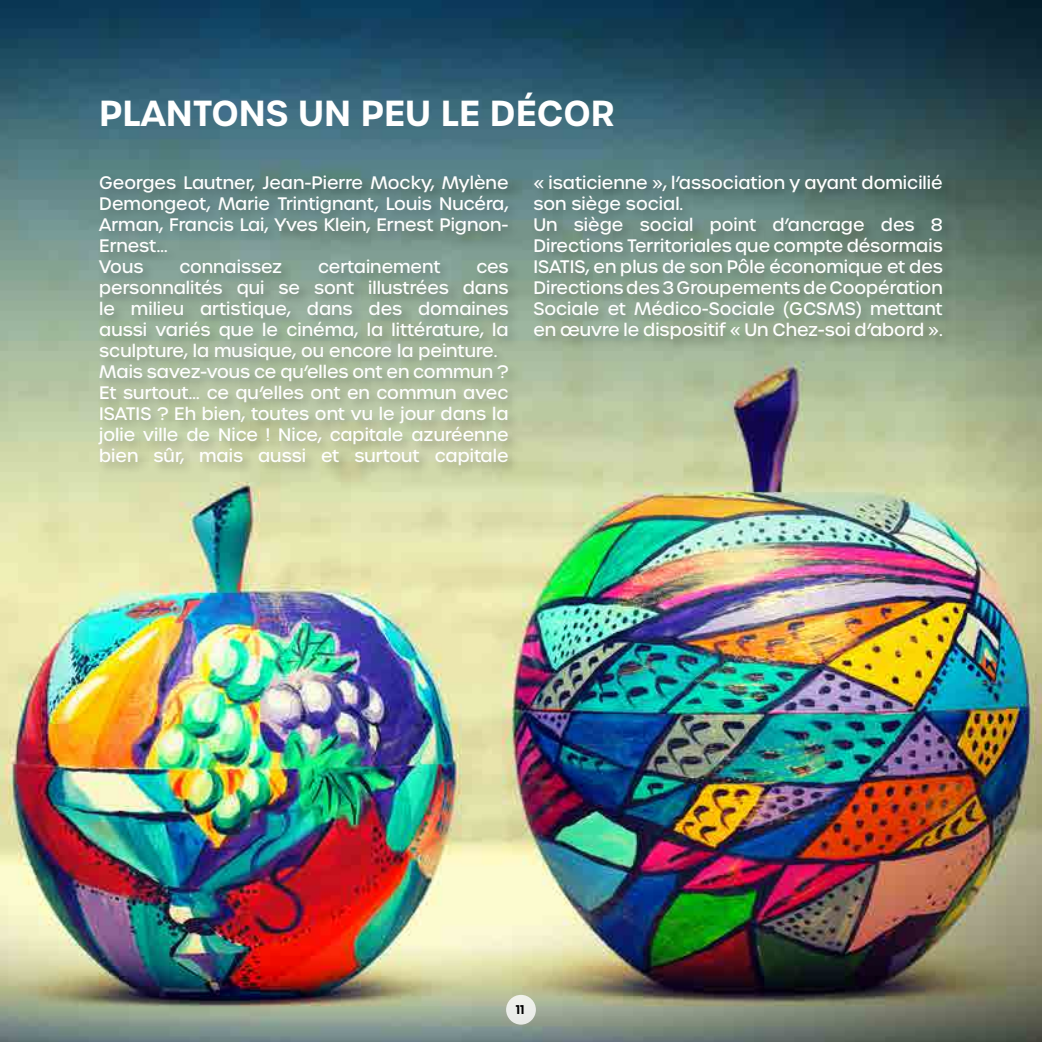
<style>
.page{position:relative;width:1042px;height:1042px;background:#fff}
.page>*{position:absolute;margin:0;border:0;box-sizing:border-box;transform-origin:0 0}
.t1{font:600 35px "Urbane";color:#fff}
.t2{font:500 17.5px/21px "Urbane";color:#fff}
.t3{font:600 12.25px "Urbane";color:#000}
</style>
<div class="page">
<img style="left:0;top:0;width:1042px;height:1042px">
<div style="left:96px;top:172px;width:859px;height:306px;background:#000;opacity:.25"></div>
<div style="left:506px;top:995px;width:30px;height:29px;background:#eceeea;border-radius:50%"></div>
<h1 class="t1" style="left:99px;top:89px;width:517px">PLANTONS UN PEU LE DÉCOR</h1>
<p class="t2" style="left:99px;top:172px;width:411px">Georges Lautner, Jean-Pierre Mocky, Mylène<br>Demongeot, Marie Trintignant, Louis Nucéra,<br>Arman, Francis Lai, Yves Klein, Ernest Pignon-<br>Ernest…<br>Vous</p>
<p class="t2" style="left:179px;top:256px;width:104px">connaissez</p>
<p class="t2" style="left:318px;top:256px;width:124px">certainement</p>
<p class="t2" style="left:99px;top:256px;width:411px;text-indent:377px">ces personnalités qui se sont illustrées dans le milieu artistique, dans des domaines aussi variés que le cinéma, la littérature, la sculpture, la musique, ou encore la peinture.<br>Mais savez-vous ce qu’elles ont en commun ?<br>Et surtout… ce qu’elles ont en commun avec ISATIS ? Eh bien, toutes ont vu le jour dans la jolie ville de Nice ! Nice, capitale azuréenne bien sûr, mais aussi et surtout capitale</p>
<p class="t2" style="left:533px;top:172px;width:411px">« isaticienne », l’association y ayant domicilié son siège social.<br>Un siège social point d’ancrage des 8<br>Directions Territoriales que compte désormais ISATIS, en plus de son Pôle économique et des Directions des 3 Groupements de Coopération Sociale et Médico-Sociale (GCSMS) mettant en œuvre le dispositif « Un Chez-soi d’abord ».</p>
<p class="t3" style="left:516px;top:1001px;width:10px">11</p>
</div>
